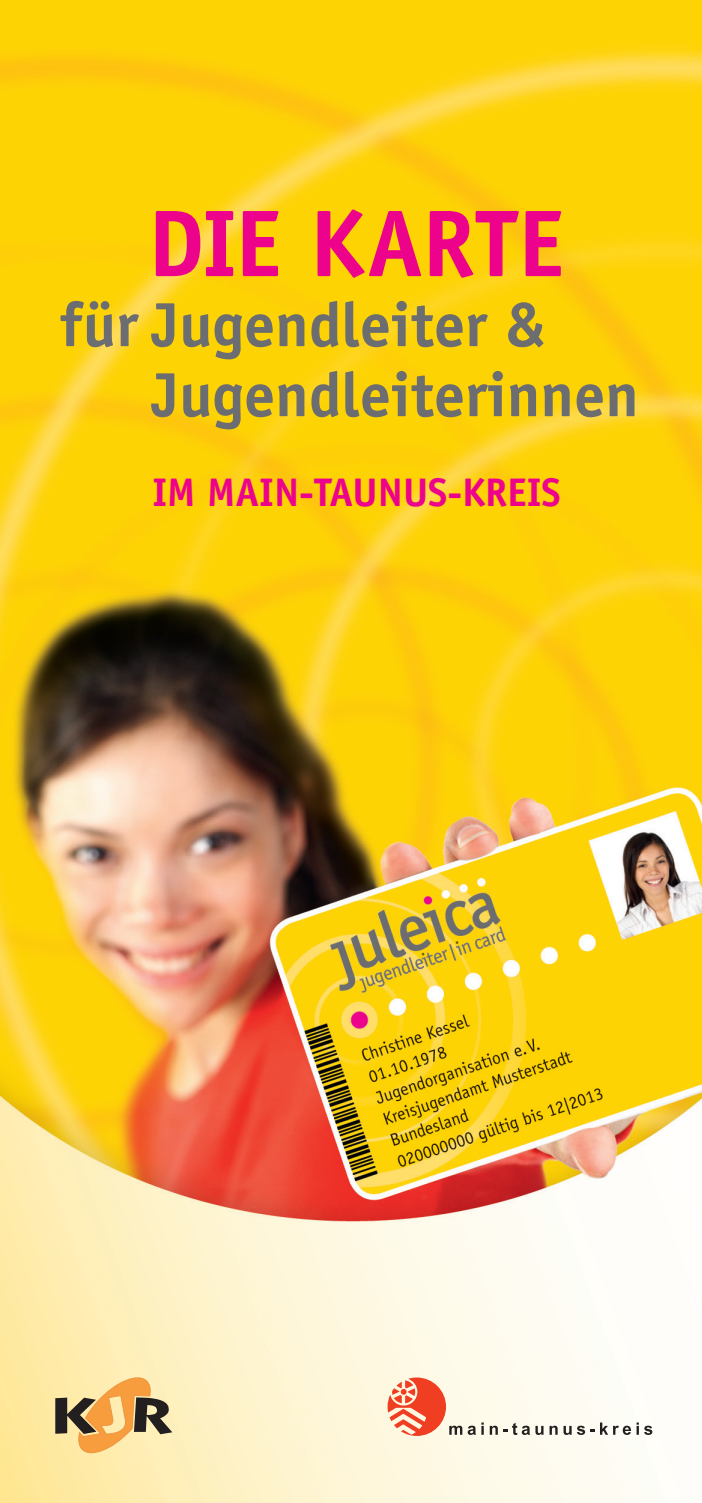
<style>
.page{position:relative;width:702px;height:1503px;background:#fff}
.page>*{position:absolute;margin:0;border:0;box-sizing:border-box;transform-origin:0 0}
.t1{font:700 95px "Officina Sans";letter-spacing:-.005em;color:#ed028c}
.t2{font:700 62.5px/70px "Officina Sans";color:#6c6d70}
.t3{font:700 40px "Officina Sans";color:#ed028c}
</style>
<div class="page">
<img style="left:0;top:0;width:702px;height:1502px">
<svg style="left:55px;top:1377px;width:117px;height:76px;background:#d0ae75"></svg>
<svg style="left:387px;top:1377px;width:96px;height:58px;background:#f3b19b"></svg>
<svg style="left:489px;top:1422px;width:54px;height:12px"></svg>
<svg style="left:549px;top:1425px;width:8px;height:9px"></svg>
<svg style="left:563px;top:1422px;width:89px;height:12px"></svg>
<h1 class="t1" style="left:148px;top:184px;width:418px">DIE KARTE</h1>
<p class="t2" style="left:151px;top:289px;width:489px;text-indent:-92px">für Jugendleiter &amp;<br>Jugendleiterinnen</p>
<p class="t3" style="left:152px;top:468px;width:410px">IM MAIN-TAUNUS-KREIS</p>
</div>
